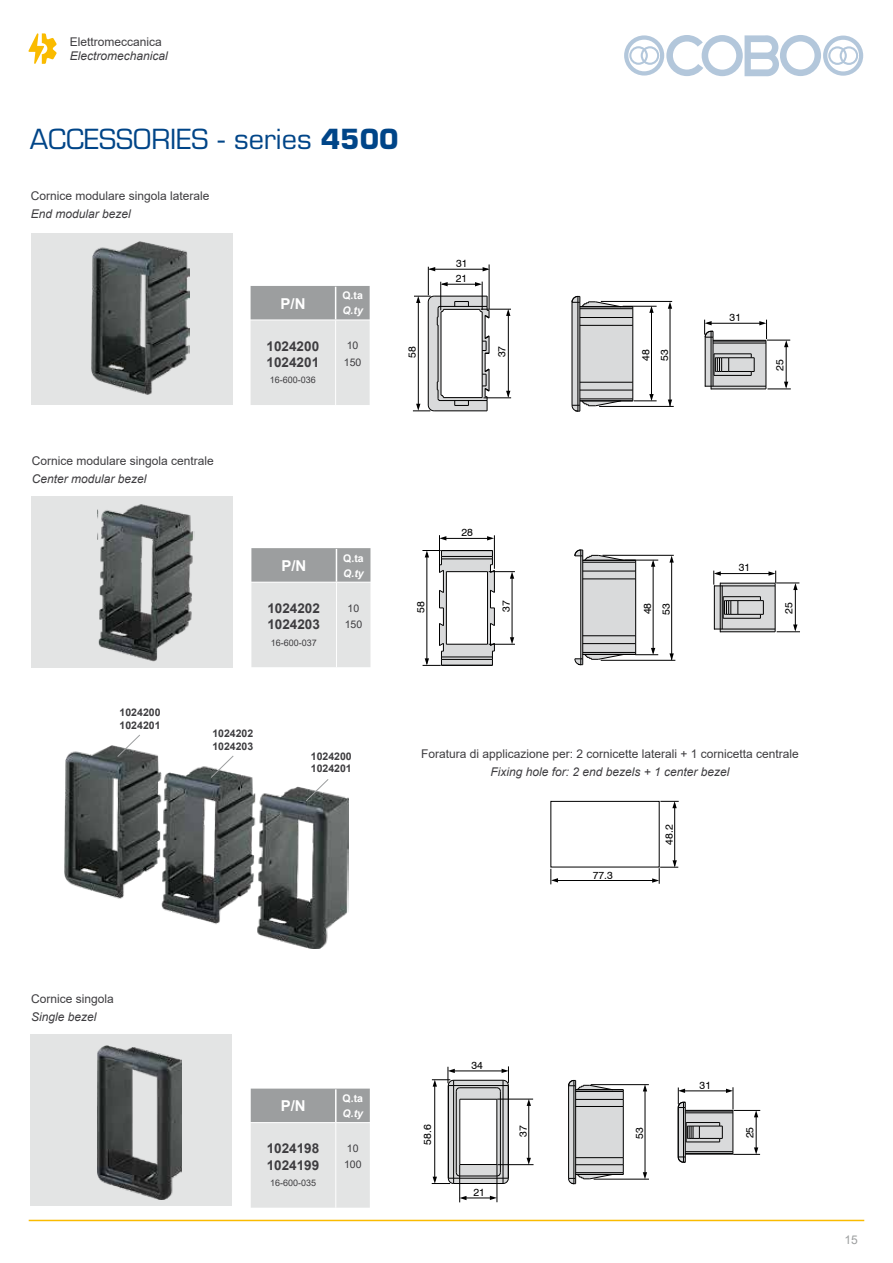
<style>
.page{position:relative;width:893px;height:1263px;background:#fff}
.page>*{position:absolute;margin:0;border:0;box-sizing:border-box;transform-origin:0 0}
.t1{font:27px "Eurostile LT Std";color:#004588}
.t2{font:700 15px "Arial";color:#fff}
.t3{font:700 13.5px/16.2px "Arial";color:#3e3d40}
.t4{font:12px "Arial";color:#3e3d40}
.t5{font:italic 12px "Arial";color:#3e3d40}
.t6{font:12px "Arial";color:#9c9e9f}
.t7{font:10.5px/18.5px "Swiss 721 BT";color:#000}
.t8{font:700 10.5px/12.6px "Arial";color:#3e3d40}
.t9{font:10.5px/16.5px "Arial";color:#3e3d40}
.t10{font:700 10.5px "Arial";color:#fff}
.t11{font:italic 700 10.5px "Arial";color:#fff}
.t12{font:9px "Arial";color:#3e3d40}
.s1{font-weight:700}
</style>
<div class="page">
<hr style="left:29px;top:1220px;width:835px;height:1px;background:#fabb00">
<svg style="left:624px;top:35px;width:239px;height:41px"></svg>
<svg style="left:28px;top:33px;width:29px;height:31px"></svg>
<div style="left:31px;top:496px;width:201px;height:171px;background:#e3e4e4"></div>
<div style="left:31px;top:234px;width:201px;height:171px;background:#e3e4e4"></div>
<svg style="left:251px;top:548px;width:119px;height:119px;background:#cfd0d0"></svg>
<hr style="left:336px;top:549px;width:1px;height:33px;background:#fff">
<hr style="left:336px;top:583px;width:1px;height:84px;background:#fff">
<hr style="left:251px;top:582px;width:85px;height:1px;background:#fff">
<hr style="left:336px;top:582px;width:35px;height:1px;background:#fff">
<svg style="left:251px;top:286px;width:119px;height:119px;background:#cfd0d0"></svg>
<hr style="left:335px;top:287px;width:1px;height:33px;background:#fff">
<hr style="left:335px;top:320px;width:1px;height:85px;background:#fff">
<hr style="left:250px;top:320px;width:86px;height:1px;background:#fff">
<hr style="left:336px;top:320px;width:34px;height:1px;background:#fff">
<img style="left:92px;top:242px;width:97px;height:153px">
<img style="left:98px;top:504px;width:97px;height:158px">
<img style="left:65px;top:746px;width:284px;height:203px">
<svg style="left:704px;top:320px;width:87px;height:70px"></svg>
<hr style="left:601px;top:301px;width:71px;height:1px;background:#000">
<svg style="left:571px;top:296px;width:86px;height:116px"></svg>
<hr style="left:651px;top:308px;width:1px;height:91px;background:#000">
<hr style="left:489px;top:264px;width:1px;height:45px;background:#000">
<svg style="left:413px;top:267px;width:98px;height:145px"></svg>
<svg style="left:668px;top:400px;width:4px;height:6px"></svg>
<svg style="left:668px;top:302px;width:4px;height:7px"></svg>
<hr style="left:623px;top:306px;width:34px;height:1px;background:#000">
<hr style="left:599px;top:406px;width:75px;height:1px;background:#000">
<hr style="left:670px;top:305px;width:1px;height:101px;background:#000">
<svg style="left:551px;top:869px;width:7px;height:15px"></svg>
<hr style="left:553px;top:880px;width:104px;height:1px;background:#000">
<svg style="left:660px;top:801px;width:19px;height:7px"></svg>
<svg style="left:652px;top:860px;width:26px;height:24px"></svg>
<hr style="left:674px;top:804px;width:1px;height:62px;background:#000">
<div style="left:550px;top:801px;width:110px;height:66px;border:1px solid #000"></div>
<svg style="left:713px;top:571px;width:87px;height:61px"></svg>
<hr style="left:442px;top:538px;width:49px;height:1px;background:#000">
<hr style="left:494px;top:535px;width:1px;height:34px;background:#000">
<hr style="left:439px;top:535px;width:1px;height:30px;background:#000">
<svg style="left:440px;top:536px;width:6px;height:4px"></svg>
<svg style="left:487px;top:536px;width:7px;height:4px"></svg>
<svg style="left:422px;top:550px;width:93px;height:116px"></svg>
<hr style="left:602px;top:555px;width:72px;height:1px;background:#000">
<svg style="left:574px;top:549px;width:84px;height:116px"></svg>
<hr style="left:653px;top:562px;width:1px;height:90px;background:#000">
<svg style="left:669px;top:653px;width:5px;height:7px"></svg>
<svg style="left:669px;top:556px;width:5px;height:7px"></svg>
<hr style="left:624px;top:560px;width:34px;height:1px;background:#000">
<hr style="left:601px;top:660px;width:74px;height:1px;background:#000">
<hr style="left:671px;top:559px;width:1px;height:101px;background:#000">
<div style="left:30px;top:1034px;width:201px;height:171px;background:#e3e4e4"></div>
<svg style="left:251px;top:1088px;width:119px;height:120px;background:#cfd0d1"></svg>
<hr style="left:335px;top:1089px;width:2px;height:33px;background:#fff">
<hr style="left:335px;top:1123px;width:1px;height:85px;background:#fff">
<hr style="left:250px;top:1122px;width:86px;height:1px;background:#fff">
<hr style="left:336px;top:1122px;width:35px;height:1px;background:#fff">
<img style="left:98px;top:1046px;width:83px;height:153px">
<svg style="left:677px;top:1087px;width:83px;height:76px"></svg>
<svg style="left:568px;top:1079px;width:56px;height:105px;background:#bdbebe"></svg>
<hr style="left:576px;top:1172px;width:47px;height:1px;background:#000">
<svg style="left:643px;top:1172px;width:4px;height:7px"></svg>
<svg style="left:643px;top:1085px;width:4px;height:6px"></svg>
<hr style="left:591px;top:1084px;width:58px;height:1px;background:#000">
<hr style="left:594px;top:1179px;width:55px;height:1px;background:#000">
<hr style="left:645px;top:1087px;width:1px;height:89px;background:#000">
<hr style="left:459px;top:1164px;width:1px;height:38px;background:#000">
<hr style="left:497px;top:1164px;width:1px;height:38px;background:#000">
<hr style="left:463px;top:1198px;width:31px;height:1px;background:#000">
<hr style="left:528px;top:1103px;width:1px;height:57px;background:#000">
<hr style="left:497px;top:1099px;width:36px;height:1px;background:#000">
<hr style="left:497px;top:1164px;width:37px;height:1px;background:#000">
<svg style="left:527px;top:1158px;width:4px;height:7px"></svg>
<svg style="left:459px;top:1196px;width:7px;height:4px"></svg>
<svg style="left:527px;top:1099px;width:4px;height:7px"></svg>
<svg style="left:432px;top:1066px;width:77px;height:118px"></svg>
<svg style="left:490px;top:1196px;width:7px;height:4px"></svg>
<svg style="left:117px;top:734px;width:24px;height:24px"></svg>
<svg style="left:210px;top:755px;width:24px;height:23px"></svg>
<svg style="left:305px;top:778px;width:24px;height:24px"></svg>
<p class="t4" style="left:70px;top:33px;width:94px">Elettromeccanica</p>
<p class="t5" style="left:70px;top:48px;width:100px">Electromechanical</p>
<h1 class="t1" style="left:30px;top:123px;width:370px">ACCESSORIES - series <span class="s1">4500</span></h1>
<p class="t4" style="left:31px;top:188px;width:180px">Cornice modulare singola laterale</p>
<p class="t5" style="left:31px;top:206px;width:102px">End modular bezel</p>
<p class="t2" style="left:281px;top:293px;width:27px">P/N</p>
<p class="t3" style="left:267px;top:338px;width:54px">1024200<br>1024201</p>
<p class="t12" style="left:270px;top:374px;width:48px">16-600-036</p>
<p class="t10" style="left:342px;top:288px;width:22px">Q.ta</p>
<p class="t11" style="left:342px;top:304px;width:22px">Q.ty</p>
<p class="t9" style="left:344px;top:337px;width:19px">10<br>150</p>
<p class="t7" style="left:456px;top:254px;width:13px">31</p>
<p class="t7" style="left:456px;top:268px;width:13px">21</p>
<p class="t7" style="left:403px;top:358px;width:13px;rotate:-90deg">58</p>
<p class="t7" style="left:493px;top:357px;width:13px;rotate:-90deg">37</p>
<p class="t7" style="left:655px;top:361px;width:13px;rotate:-90deg">53</p>
<p class="t7" style="left:636px;top:360px;width:13px;rotate:-90deg">48</p>
<p class="t7" style="left:730px;top:308px;width:13px">31</p>
<p class="t7" style="left:770px;top:371px;width:13px;rotate:-90deg">25</p>
<p class="t4" style="left:32px;top:452px;width:184px">Cornice modulare singola centrale</p>
<p class="t5" style="left:32px;top:471px;width:116px">Center modular bezel</p>
<p class="t8" style="left:120px;top:706px;width:42px">1024200<br>1024201</p>
<p class="t2" style="left:281px;top:555px;width:27px">P/N</p>
<p class="t3" style="left:267px;top:600px;width:54px">1024202<br>1024203</p>
<p class="t12" style="left:271px;top:636px;width:48px">16-600-037</p>
<p class="t10" style="left:343px;top:550px;width:22px">Q.ta</p>
<p class="t11" style="left:343px;top:566px;width:22px">Q.ty</p>
<p class="t9" style="left:345px;top:599px;width:19px">10<br>150</p>
<p class="t8" style="left:212px;top:727px;width:42px">1024202<br>1024203</p>
<p class="t8" style="left:311px;top:750px;width:42px">1024200<br>1024201</p>
<p class="t7" style="left:461px;top:523px;width:13px">28</p>
<p class="t7" style="left:411px;top:613px;width:13px;rotate:-90deg">58</p>
<p class="t7" style="left:497px;top:612px;width:13px;rotate:-90deg">37</p>
<p class="t7" style="left:638px;top:614px;width:13px;rotate:-90deg">48<br>53</p>
<p class="t7" style="left:739px;top:558px;width:13px">31</p>
<p class="t7" style="left:779px;top:614px;width:13px;rotate:-90deg">25</p>
<p class="t4" style="left:421px;top:745px;width:379px">Foratura di applicazione per: 2 cornicette laterali + 1 cornicetta centrale</p>
<p class="t5" style="left:490px;top:763px;width:241px">Fixing hole for: 2 end bezels + 1 center bezel</p>
<p class="t7" style="left:593px;top:866px;width:22px">77.3</p>
<p class="t7" style="left:660px;top:844px;width:22px;rotate:-90deg">48.2</p>
<p class="t4" style="left:31px;top:990px;width:84px">Cornice singola</p>
<p class="t5" style="left:31px;top:1009px;width:67px">Single bezel</p>
<p class="t2" style="left:281px;top:1095px;width:27px">P/N</p>
<p class="t3" style="left:267px;top:1141px;width:54px">1024198<br>1024199</p>
<p class="t12" style="left:270px;top:1177px;width:48px">16-600-035</p>
<p class="t10" style="left:343px;top:1091px;width:22px">Q.ta</p>
<p class="t11" style="left:343px;top:1106px;width:22px">Q.ty</p>
<p class="t9" style="left:344px;top:1140px;width:19px">10<br>100</p>
<p class="t7" style="left:471px;top:1056px;width:13px">34</p>
<p class="t7" style="left:418px;top:1144px;width:22px;rotate:-90deg">58.6</p>
<p class="t7" style="left:514px;top:1136px;width:13px;rotate:-90deg">37</p>
<p class="t7" style="left:473px;top:1183px;width:13px">21</p>
<p class="t7" style="left:630px;top:1139px;width:13px;rotate:-90deg">53</p>
<p class="t7" style="left:700px;top:1076px;width:13px">31</p>
<p class="t7" style="left:740px;top:1138px;width:13px;rotate:-90deg">25</p>
<p class="t6" style="left:844px;top:1231px;width:15px">15</p>
</div>
